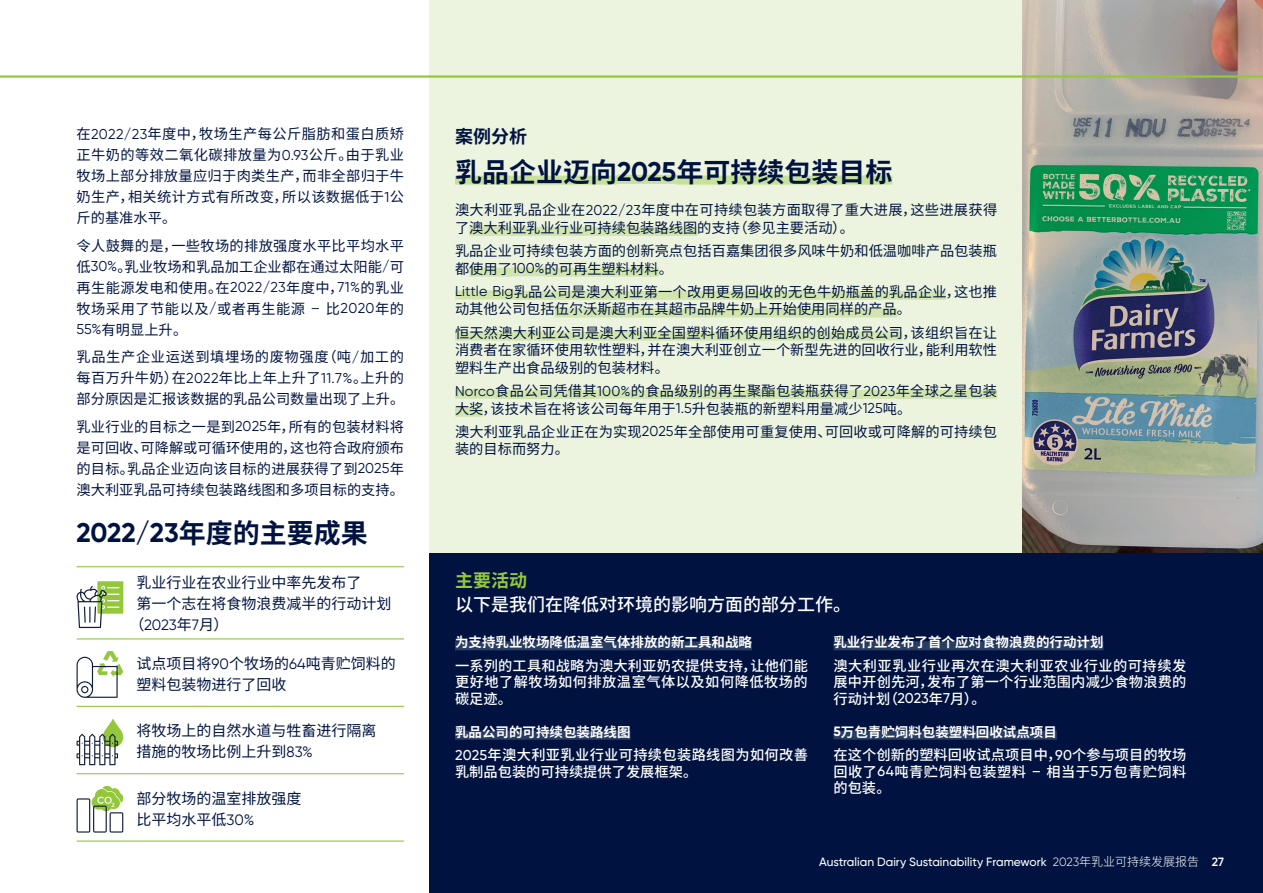
<style>
.page{position:relative;width:1263px;height:893px;background:#fff}
.page>*{position:absolute;margin:0;border:0;box-sizing:border-box;transform-origin:0 0}
.t1{font:700 27px "Noto Sans CJ Ksc";color:#001340}
.t2{font:700 27px "Gilroy";letter-spacing:-.01em;color:#001340}
.t3{font:500 18px "Noto Sans CJ Ksc";color:#fff}
.t4{font:700 18px "Noto Sans CJ Ksc";color:#001340}
.t5{font:700 18px "Noto Sans CJ Ksc";color:#94c83c}
.t6{font:15px/21px "Noto Sans CJ Ksc";color:#001340}
.t7{font:15px "Gilroy";color:#001340}
.t8{font:14.25px/21px "Noto Sans CJ Ksc";letter-spacing:.005em;color:#001340}
.t9{font:500 14.25px/16.5px "Noto Sans CJ Ksc";letter-spacing:.01em;color:#fff;text-align:justify}
.t10{font:700 13.5px "Noto Sans CJ Ksc";color:#fff}
.t11{font:500 12px "Gilroy";color:#fff}
.s1{font-family:"Gilroy"}
.s2{font-family:"Noto Sans CJ Ksc"}
.s3{font-weight:300}
.s4{font-family:"Noto Sans CJ Ksc";font-weight:300}
.s5{font-weight:600}
</style>
<div class="page">
<div style="left:429px;top:0;width:834px;height:553px;background:#ecf4df"></div>
<img style="left:1023px;top:0;width:240px;height:553px">
<div style="left:429px;top:553px;width:834px;height:340px;background:#001340"></div>
<div style="left:455px;top:176px;width:162px;height:9px;background:#c7e09a"></div>
<div style="left:617px;top:175px;width:59px;height:9px;background:#c7e09a"></div>
<div style="left:676px;top:176px;width:216px;height:9px;background:#c7e09a"></div>
<div style="left:469px;top:227px;width:228px;height:9px;background:#d2e5ae"></div>
<div style="left:469px;top:268px;width:43px;height:9px;background:#d2e5ae"></div>
<div style="left:512px;top:267px;width:33px;height:9px;background:#d2e5ae"></div>
<div style="left:545px;top:268px;width:114px;height:9px;background:#d2e5ae"></div>
<div style="left:455px;top:290px;width:59px;height:9px;background:#d2e5ae"></div>
<div style="left:514px;top:291px;width:432px;height:9px;background:#d2e5ae"></div>
<div style="left:555px;top:308px;width:342px;height:9px;background:#d2e5ae"></div>
<div style="left:455px;top:332px;width:447px;height:9px;background:#d2e5ae"></div>
<div style="left:455px;top:390px;width:40px;height:9px;background:#d2e5ae"></div>
<div style="left:495px;top:390px;width:102px;height:9px;background:#d2e5ae"></div>
<div style="left:597px;top:390px;width:34px;height:9px;background:#d2e5ae"></div>
<div style="left:631px;top:390px;width:232px;height:9px;background:#d2e5ae"></div>
<div style="left:863px;top:390px;width:33px;height:9px;background:#d2e5ae"></div>
<div style="left:896px;top:390px;width:101px;height:9px;background:#d2e5ae"></div>
<div style="left:455px;top:408px;width:28px;height:9px;background:#d2e5ae"></div>
<div style="left:455px;top:641px;width:297px;height:9px;background:#293c62"></div>
<div style="left:455px;top:731px;width:175px;height:9px;background:#293c62"></div>
<div style="left:833px;top:641px;width:270px;height:9px;background:#293c62"></div>
<div style="left:833px;top:730px;width:8px;height:9px;background:#293c62"></div>
<div style="left:841px;top:731px;width:216px;height:9px;background:#293c62"></div>
<hr style="left:0;top:75px;width:1263px;height:3px;background:#94c83c">
<hr style="left:77px;top:566px;width:51px;height:1px;background:#94c83c">
<hr style="left:128px;top:566px;width:276px;height:1px;background:#94c83c">
<hr style="left:77px;top:638px;width:51px;height:1px;background:#94c83c">
<hr style="left:128px;top:638px;width:276px;height:1px;background:#94c83c">
<hr style="left:77px;top:706px;width:51px;height:1px;background:#94c83c">
<hr style="left:128px;top:706px;width:276px;height:1px;background:#94c83c">
<hr style="left:77px;top:773px;width:51px;height:1px;background:#94c83c">
<hr style="left:128px;top:773px;width:276px;height:1px;background:#94c83c">
<hr style="left:77px;top:840px;width:51px;height:2px;background:#94c83c">
<hr style="left:128px;top:840px;width:276px;height:2px;background:#94c83c">
<svg style="left:77px;top:581px;width:46px;height:47px"></svg>
<svg style="left:77px;top:651px;width:46px;height:47px"></svg>
<svg style="left:103px;top:718px;width:20px;height:29px"></svg>
<svg style="left:77px;top:734px;width:41px;height:31px"></svg>
<svg style="left:77px;top:786px;width:46px;height:47px"></svg>
<p class="t8" style="left:77px;top:124px;width:329px;text-align:justify">在<span class="s1">2022/23</span>年度中，牧场生产每公斤脂肪和蛋白质矫正牛奶的等效二氧化碳排放量为<span class="s1">0.93</span>公斤。由于乳业牧场上部分排放量应归于肉类生产，而非全部归于牛奶生产，相关统计方式有所改变，所以该数据低于<span class="s1">1</span>公斤的基准水平。</p>
<p class="t8" style="left:77px;top:235px;width:329px;text-align:justify">令人鼓舞的是，一些牧场的排放强度水平比平均水平低<span class="s1">30%</span>。乳业牧场和乳品加工企业都在通过太阳能<span class="s1">/</span>可再生能源发电和使用。在<span class="s1">2022/23</span>年度中，<span class="s1">71%</span>的乳业牧场采用了节能以及<span class="s1">/</span>或者再生能源 <span class="s1">–</span> 比<span class="s1">2020</span>年的<span class="s1">55%</span>有明显上升。</p>
<p class="t8" style="left:77px;top:347px;width:329px;text-align:justify">乳品生产企业运送到填埋场的废物强度（吨<span class="s1">/</span>加工的每百万升牛奶）在<span class="s1">2022</span>年比上年上升了<span class="s1">11.7%</span>。上升的部分原因是汇报该数据的乳品公司数量出现了上升。</p>
<p class="t8" style="left:77px;top:416px;width:329px;text-align:justify">乳业行业的目标之一是到<span class="s1">2025</span>年，所有的包装材料将是可回收、可降解或可循环使用的，这也符合政府颁布的目标。乳品企业迈向该目标的进展获得了到<span class="s1">2025</span>年澳大利亚乳品可持续包装路线图和多项目标的支持。</p>
<h1 class="t2" style="left:77px;top:516px;width:293px">2022/23<span class="s2">年度的主要成果</span></h1>
<p class="t6" style="left:137px;top:573px;width:256px">乳业行业在农业行业中率先发布了<br>第一个志在将食物浪费减半的行动计划</p>
<p class="t7" style="left:130px;top:616px;width:100px"><span class="s2">（</span>2023<span class="s2">年</span>7<span class="s2">月）</span></p>
<p class="t6" style="left:137px;top:653px;width:261px">试点项目将<span class="s1">90</span>个牧场的<span class="s1">64</span>吨青贮饲料的塑料包装物进行了回收</p>
<p class="t6" style="left:137px;top:720px;width:241px">将牧场上的自然水道与牲畜进行隔离措施的牧场比例上升到<span class="s1">83%</span></p>
<p class="t6" style="left:137px;top:788px;width:166px">部分牧场的温室排放强度比平均水平低<span class="s1">30%</span></p>
<p class="t4" style="left:455px;top:126px;width:73px">案例分析</p>
<h1 class="t1" style="left:455px;top:157px;width:439px">乳品企业迈向<span class="s1">2025</span>年可持续包装目标</h1>
<p class="t8" style="left:455px;top:202px;width:544px;line-height:17.7px">澳大利亚乳品企业在<span class="s1">2022/23</span>年度中在可持续包装方面取得了重大进展，这些进展获得了澳大利亚乳业行业可持续包装路线图的支持（参见主要活动）。</p>
<p class="t8" style="left:455px;top:242px;width:544px;line-height:17.7px">乳品企业可持续包装方面的创新亮点包括百嘉集团很多风味牛奶和低温咖啡产品包装瓶都使用了<span class="s1">100%</span>的可再生塑料材料。</p>
<p class="t8" style="left:455px;top:283px;width:544px;line-height:17.7px"><span class="s1">Little Big</span>乳品公司是澳大利亚第一个改用更易回收的无色牛奶瓶盖的乳品企业，这也推动其他公司包括伍尔沃斯超市在其超市品牌牛奶上开始使用同样的产品。</p>
<p class="t8" style="left:455px;top:324px;width:544px;line-height:17.7px;text-align:justify">恒天然澳大利亚公司是澳大利亚全国塑料循环使用组织的创始成员公司，该组织旨在让消费者在家循环使用软性塑料，并在澳大利亚创立一个新型先进的回收行业，能利用软性塑料生产出食品级别的包装材料。</p>
<p class="t8" style="left:455px;top:382px;width:544px;line-height:17.7px"><span class="s1">Norco</span>食品公司凭借其<span class="s1">100%</span>的食品级别的再生聚酯包装瓶获得了<span class="s1">2023</span>年全球之星包装大奖，该技术旨在将该公司每年用于<span class="s1">1.5</span>升包装瓶的新塑料用量减少<span class="s1">125</span>吨。</p>
<p class="t8" style="left:455px;top:423px;width:544px;line-height:17.7px">澳大利亚乳品企业正在为实现<span class="s1">2025</span>年全部使用可重复使用、可回收或可降解的可持续包装的目标而努力。</p>
<p class="t5" style="left:455px;top:570px;width:73px">主要活动</p>
<p class="t3" style="left:455px;top:594px;width:398px">以下是我们在降低对环境的影响方面的部分工作。</p>
<p class="t10" style="left:455px;top:635px;width:298px">为支持乳业牧场降低温室气体排放的新工具和战略</p>
<p class="t9" style="left:455px;top:658px;width:354px">一系列的工具和战略为澳大利亚奶农提供支持，让他们能更好地了解牧场如何排放温室气体以及如何降低牧场的碳足迹。</p>
<p class="t10" style="left:455px;top:724px;width:177px">乳品公司的可持续包装路线图</p>
<p class="t9" style="left:455px;top:747px;width:354px"><span class="s1">2025</span>年澳大利亚乳业行业可持续包装路线图为如何改善乳制品包装的可持续提供了发展框架。</p>
<p class="t10" style="left:833px;top:635px;width:271px">乳业行业发布了首个应对食物浪费的行动计划</p>
<p class="t9" style="left:833px;top:658px;width:354px">澳大利亚乳业行业再次在澳大利亚农业行业的可持续发展中开创先河，发布了第一个行业范围内减少食物浪费的行动计划（<span class="s1">2023</span>年<span class="s1">7</span>月）。</p>
<p class="t10" style="left:833px;top:724px;width:225px"><span class="s1">5</span>万包青贮饲料包装塑料回收试点项目</p>
<p class="t9" style="left:833px;top:747px;width:354px">在这个创新的塑料回收试点项目中，<span class="s1">90</span>个参与项目的牧场回收了<span class="s1">64</span>吨青贮饲料包装塑料 <span class="s1">–</span> 相当于<span class="s1">5</span>万包青贮饲料的包装。</p>
<p class="t11" style="left:819px;top:855px;width:406px">Australian Dairy Sustainability Framework <span class="s3">2023</span><span class="s4">年乳业可持续发展报告</span> <span class="s5">27</span></p>
</div>
